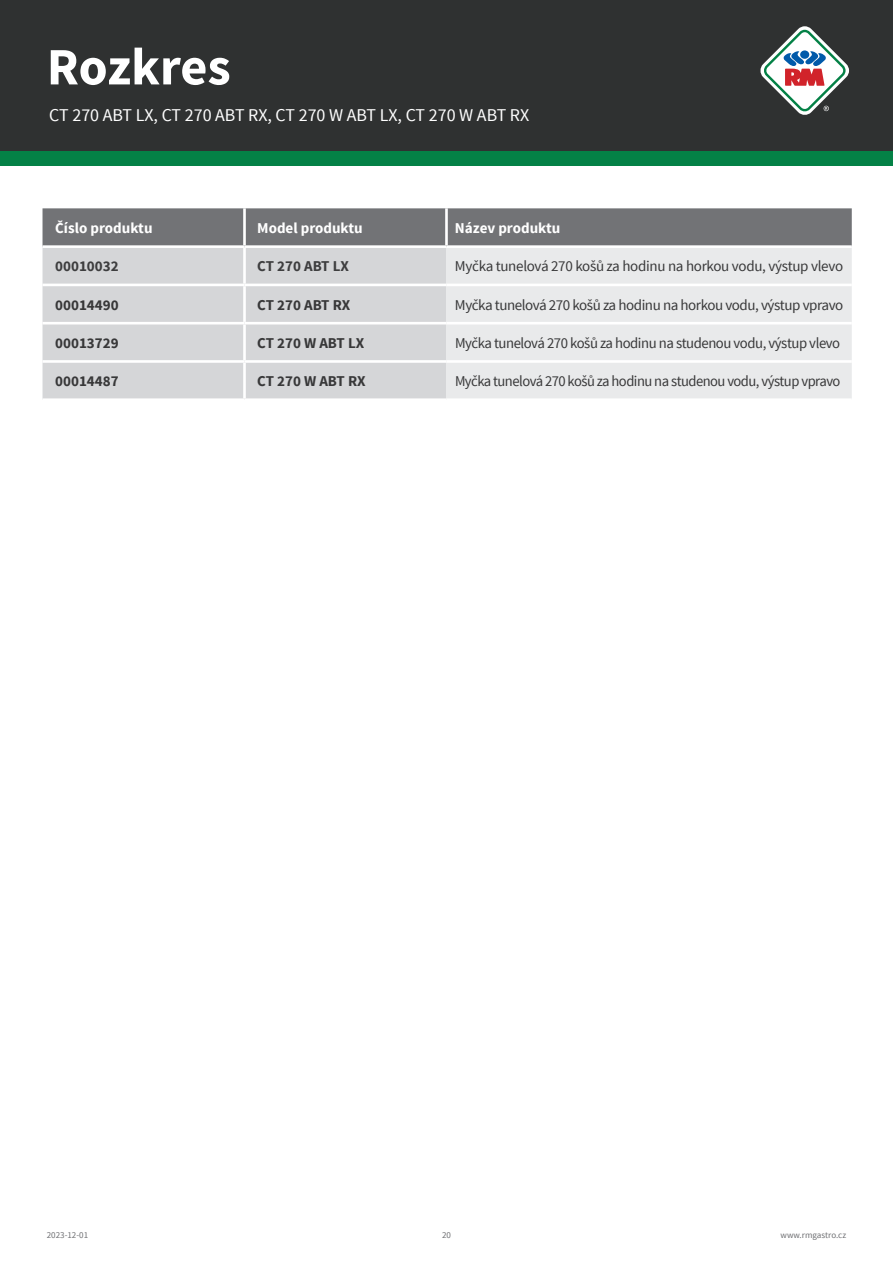
<style>
.page{position:relative;width:893px;height:1263px;background:#fff}
.page>*{position:absolute;margin:0;border:0;box-sizing:border-box;transform-origin:0 0}
.t1{font:700 52.5px "Source Sans Pro";letter-spacing:-.005em;color:#fff}
.t2{font:18px "Source Sans Pro";color:#fff}
.t3{font:15px "Source Sans Pro";letter-spacing:-.03em;color:#383839}
.t4{font:700 15px "Source Sans Pro";color:#383839}
.t5{font:700 15px "Source Sans Pro";color:#fff}
.t6{font:700 15px "Source Sans Pro";color:#3e3e3f}
.t7{font:9px "Source Sans Pro";color:#6f7073}
</style>
<div class="page">
<div style="left:0;top:0;width:893px;height:166px;background:#048146"></div>
<div style="left:0;top:0;width:893px;height:151px;background:#2f3131"></div>
<svg style="left:760px;top:26px;width:89px;height:89px"></svg>
<div style="left:43px;top:208px;width:809px;height:37px;background:#727376"></div>
<div style="left:43px;top:248px;width:403px;height:150px;background:#d5d6d8"></div>
<div style="left:446px;top:248px;width:406px;height:150px;background:#e9eaeb"></div>
<hr style="left:445px;top:208px;width:3px;height:37px;background:#fff">
<hr style="left:43px;top:284px;width:201px;height:2px;background:#fff">
<hr style="left:244px;top:284px;width:202px;height:2px;background:#fff">
<hr style="left:446px;top:284px;width:406px;height:2px;background:#fff">
<hr style="left:43px;top:322px;width:201px;height:2px;background:#fff">
<hr style="left:244px;top:322px;width:202px;height:2px;background:#fff">
<hr style="left:446px;top:322px;width:406px;height:2px;background:#fff">
<hr style="left:43px;top:360px;width:201px;height:3px;background:#fff">
<hr style="left:244px;top:360px;width:202px;height:3px;background:#fff">
<hr style="left:446px;top:360px;width:406px;height:3px;background:#fff">
<hr style="left:243px;top:208px;width:3px;height:37px;background:#fff">
<hr style="left:243px;top:248px;width:3px;height:36px;background:#fff">
<hr style="left:243px;top:286px;width:3px;height:36px;background:#fff">
<hr style="left:243px;top:324px;width:3px;height:36px;background:#fff">
<hr style="left:243px;top:363px;width:3px;height:35px;background:#fff">
<h1 class="t1" style="left:47px;top:33px;width:185px">Rozkres</h1>
<p class="t2" style="left:49px;top:104px;width:481px">CT 270 ABT LX, CT 270 ABT RX, CT 270 W ABT LX, CT 270 W ABT RX</p>
<p class="t5" style="left:55px;top:218px;width:99px">Číslo produktu</p>
<p class="t5" style="left:257px;top:218px;width:107px">Model produktu</p>
<p class="t5" style="left:455px;top:218px;width:107px">Název produktu</p>
<p class="t6" style="left:55px;top:257px;width:65px">00010032</p>
<p class="t6" style="left:257px;top:257px;width:93px">CT 270 ABT LX</p>
<p class="t3" style="left:455px;top:257px;width:390px">Myčka tunelová 270 košů za hodinu na horkou vodu, výstup vlevo</p>
<p class="t4" style="left:55px;top:295px;width:65px">00014490</p>
<p class="t4" style="left:257px;top:295px;width:95px">CT 270 ABT RX</p>
<p class="t3" style="left:455px;top:295px;width:390px">Myčka tunelová 270 košů za hodinu na horkou vodu, výstup vpravo</p>
<p class="t4" style="left:55px;top:333px;width:65px">00013729</p>
<p class="t4" style="left:257px;top:333px;width:109px">CT 270 W ABT LX</p>
<p class="t3" style="left:455px;top:334px;width:387px">Myčka tunelová 270 košů za hodinu na studenou vodu, výstup vlevo</p>
<p class="t4" style="left:55px;top:372px;width:65px">00014487</p>
<p class="t4" style="left:257px;top:372px;width:110px">CT 270 W ABT RX</p>
<p class="t3" style="left:455px;top:372px;width:387px">Myčka tunelová 270 košů za hodinu na studenou vodu, výstup vpravo</p>
<p class="t7" style="left:47px;top:1229px;width:43px">2023-12-01</p>
<p class="t7" style="left:442px;top:1229px;width:10px">20</p>
<p class="t7" style="left:781px;top:1229px;width:67px">www.rmgastro.cz</p>
</div>
